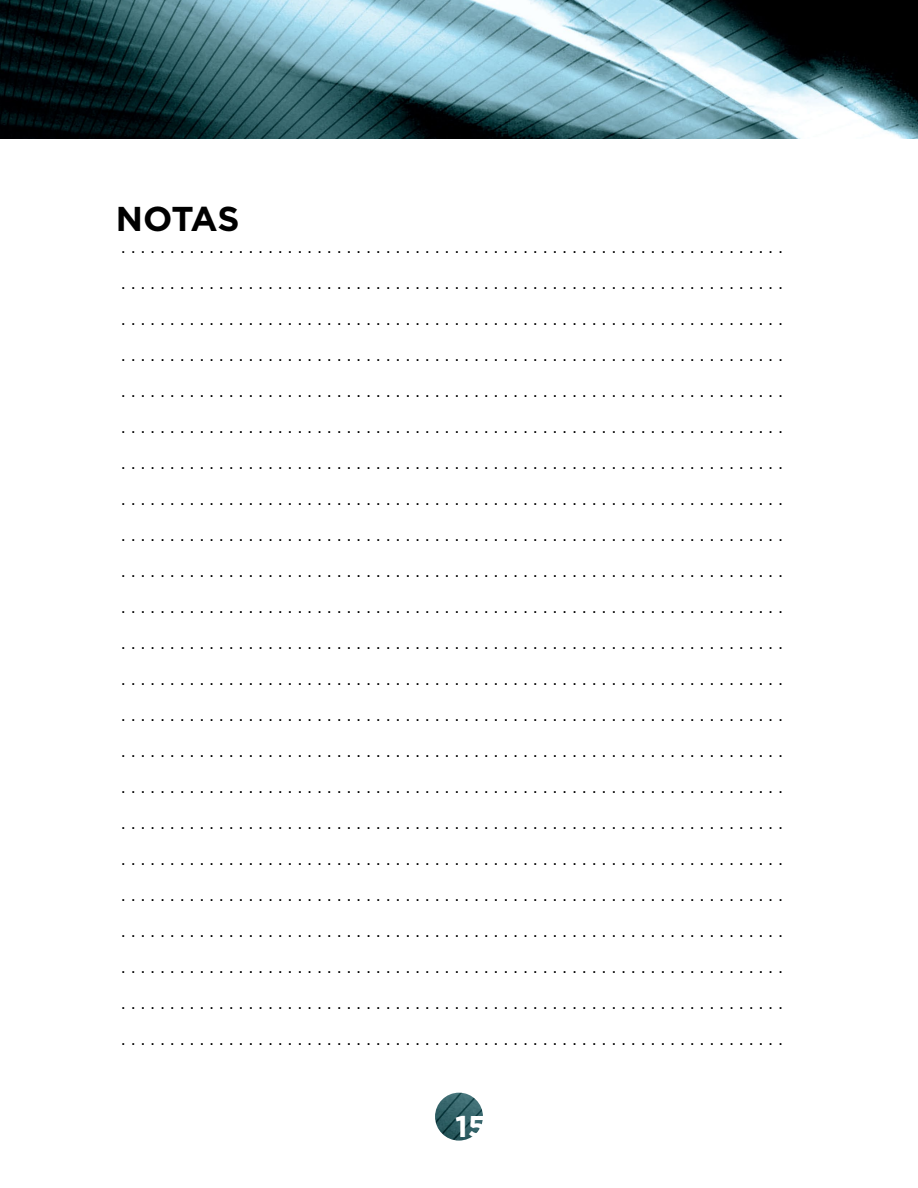
<style>
.page{position:relative;width:918px;height:1188px;background:#fff}
.page>*{position:absolute;margin:0;border:0;box-sizing:border-box;transform-origin:0 0}
.t1{font:700 34.5px "Gotham";color:#000}
.t2{font:700 30px "Gotham";color:#fff}
.t3{font:18px/36px "Gotham";color:#000;text-align:justify}
</style>
<div class="page">
<img style="left:435px;top:1093px;width:48px;height:48px;border-radius:24px">
<img style="left:0;top:0;width:918px;height:138px">
<h1 class="t1" style="left:116px;top:199px;width:125px">NOTAS</h1>
<p class="t3" style="left:121px;top:228px;width:663px">. . . . . . . . . . . . . . . . . . . . . . . . . . . . . . . . . . . . . . . . . . . . . . . . . . . . . . . . . . . . . . . . . . . . . . . . . . . . . . . . . . . . . . . . . . . . . . . . . . . . . . . . . . . . . . . . . . . . . . . . . . . . . . . . . . . . . . . . . . . . . . . . . . . . . . . . . . . . . . . . . . . . . . . . . . . . . . . . . . . . . . . . . . . . . . . . . . . . . . . . . . . . . . . . . . . . . . . . . . . . . . . . . . . . . . . . . . . . . . . . . . . . . . . . . . . . . . . . . . . . . . . . . . . . . . . . . . . . . . . . . . . . . . . . . . . . . . . . . . . . . . . . . . . . . . . . . . . . . . . . . . . . . . . . . . . . . . . . . . . . . . . . . . . . . . . . . . . . . . . . . . . . . . . . . . . . . . . . . . . . . . . . . . . . . . . . . . . . . . . . . . . . . . . . . . . . . . . . . . . . . . . . . . . . . . . . . . . . . . . . . . . . . . . . . . . . . . . . . . . . . . . . . . . . . . . . . . . . . . . . . . . . . . . . . . . . . . . . . . . . . . . . . . . . . . . . . . . . . . . . . . . . . . . . . . . . . . . . . . . . . . . . . . . . . . . . . . . . . . . . . . . . . . . . . . . . . . . . . . . . . . . . . . . . . . . . . . . . . . . . . . . . . . . . . . . . . . . . . . . . . . . . . . . . . . . . . . . . . . . . . . . . . . . . . . . . . . . . . . . . . . . . . . . . . . . . . . . . . . . . . . . . . . . . . . . . . . . . . . . . . . . . . . . . . . . . . . . . . . . . . . . . . . . . . . . . . . . . . . . . . . . . . . . . . . . . . . . . . . . . . . . . . . . . . . . . . . . . . . . . . . . . . . . . . . . . . . . . . . . . . . . . . . . . . . . . . . . . . . . . . . . . . . . . . . . . . . . . . . . . . . . . . . . . . . . . . . . . . . . . . . . . . . . . . . . . . . . . . . . . . . . . . . . . . . . . . . . . . . . . . . . . . . . . . . . . . . . . . . . . . . . . . . . . . . . . . . . . . . . . . . . . . . . . . . . . . . . . . . . . . . . . . . . . . . . . . . . . . . . . . . . . . . . . . . . . . . . . . . . . . . . . . . . . . . . . . . . . . . . . . . . . . . . . . . . . . . . . . . . . . . . . . . . . . . . . . . . . . . . . . . . . . . . . . . . . . . . . . . . . . . . . . . . . . . . . . . . . . . . . . . . . . . . . . . . . . . . . . . . . . . . . . . . . . . . . . . . . . . . . . . . . . . . . . . . . . . . . . . . . . . . . . . . . . . . . . . . . . . . . . . . . . . . . . . . . . . . . . . . . . . . . . . . . . . . . . . . . . . . . . . . . . . . . . . . . . . . . . . . . . . . . . . . . . . . . . . . . . . . . . . . . . . . . . . . . . . . . . . . . . . . . . . . . . . . . . . . . . . . . . . . . . . . . . . . . . . . . . . . . . . . . . . . . . . . . . . . . . . . . . . . . . . . . . . . . . . . . . . . . . . . . . . . . . . . . . . . . . . . . . . . . . . . . . . . . . . . . . . . . . . . . . . . . . . . . . . . . . . . . . . . . . . . . . . . . . . . . . . . . . . . . . . . . . . . . . . . . . . . . . . . . . . . . . . . . . . . . . . . . . . . . . . . . . . . . . . . . . . . . . . . . . . . . . . . . . . . . . . . . . . . . . . . . . . . . . . . . . . . . . . . . . . . . . . . . . . . . . . . . . . . .</p>
<h2 class="t2" style="left:455px;top:1109px;width:33px">15</h2>
</div>
